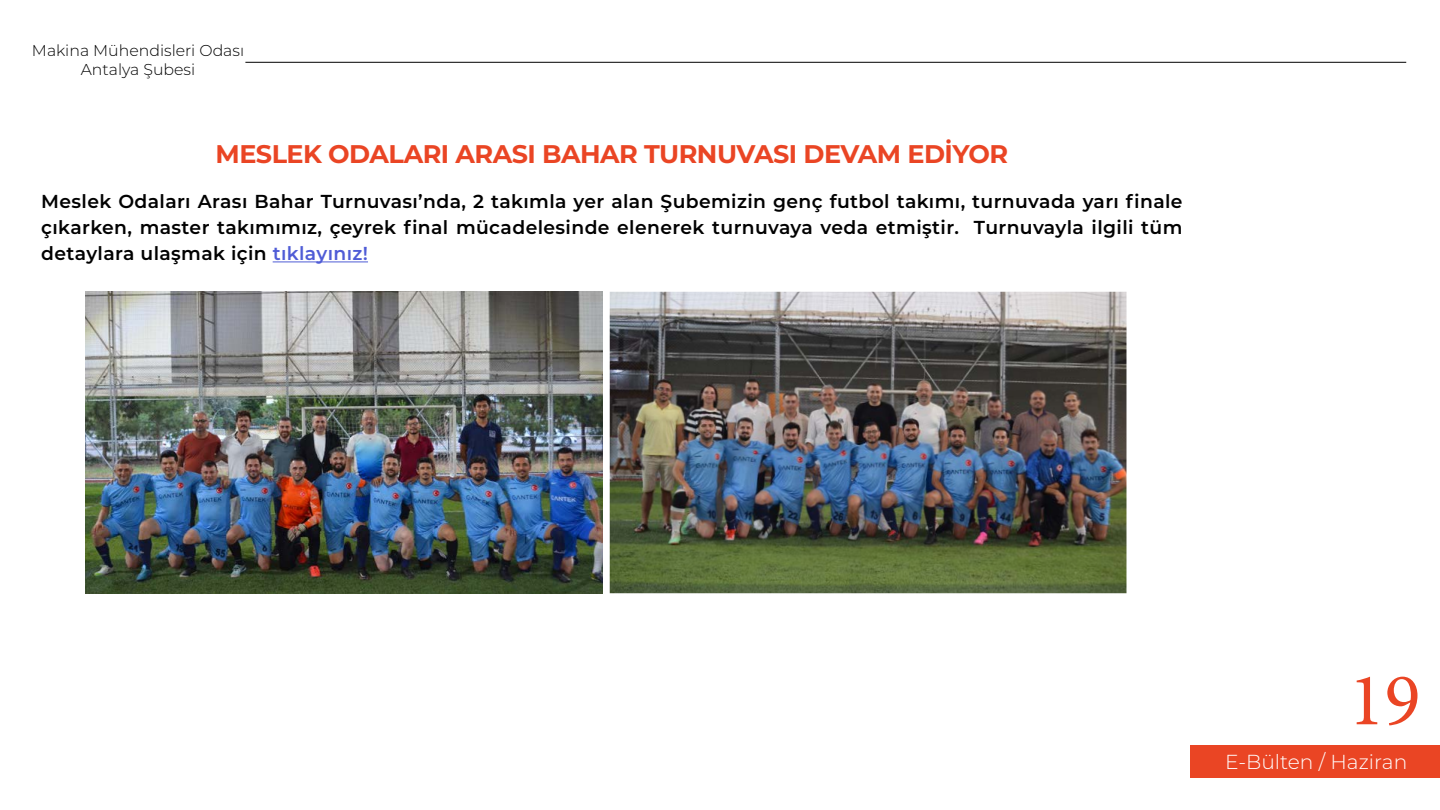
<style>
.page{position:relative;width:1440px;height:810px;background:#fff}
.page>*{position:absolute;margin:0;border:0;box-sizing:border-box;transform-origin:0 0}
.t1{font:75px "Minion Pro";color:#ea4524}
.t2{font:700 25.5px "Montserrat";letter-spacing:-.02em;color:#ea4524}
.t3{font:300 20.25px "Montserrat";color:#fff}
.t4{font:600 18.75px/26.2px "Montserrat";letter-spacing:.02em;color:#000;text-align:justify}
.t5{font:300 15.75px/18.9px "Montserrat";color:#000;text-align:center}
.s1{color:#4f5cd6}
</style>
<div class="page">
<hr style="left:245px;top:62px;width:1161px;height:1px;background:#000">
<div style="left:1190px;top:745px;width:250px;height:33px;background:#ea4524"></div>
<hr style="left:273px;top:261px;width:95px;height:1px;background:#4f5cd6">
<img style="left:86px;top:292px;width:516px;height:301px">
<img style="left:610px;top:292px;width:516px;height:301px">
<p class="t5" style="left:32px;top:40px;width:214px">Makina Mühendisleri Odası<br>Antalya Şubesi</p>
<h2 class="t2" style="left:216px;top:136px;width:794px">MESLEK ODALARI ARASI BAHAR TURNUVASI DEVAM EDİYOR</h2>
<p class="t4" style="left:41px;top:187px;width:1143px">Meslek Odaları Arası Bahar Turnuvası’nda, 2 takımla yer alan Şubemizin genç futbol takımı, turnuvada yarı finale çıkarken, master takımımız, çeyrek final mücadelesinde elenerek turnuvaya veda etmiştir. Turnuvayla ilgili tüm detaylara ulaşmak için <span class="s1">tıklayınız!</span></p>
<h1 class="t1" style="left:1348px;top:650px;width:73px">19</h1>
<p class="t3" style="left:1225px;top:748px;width:184px">E-Bülten / Haziran</p>
</div>
